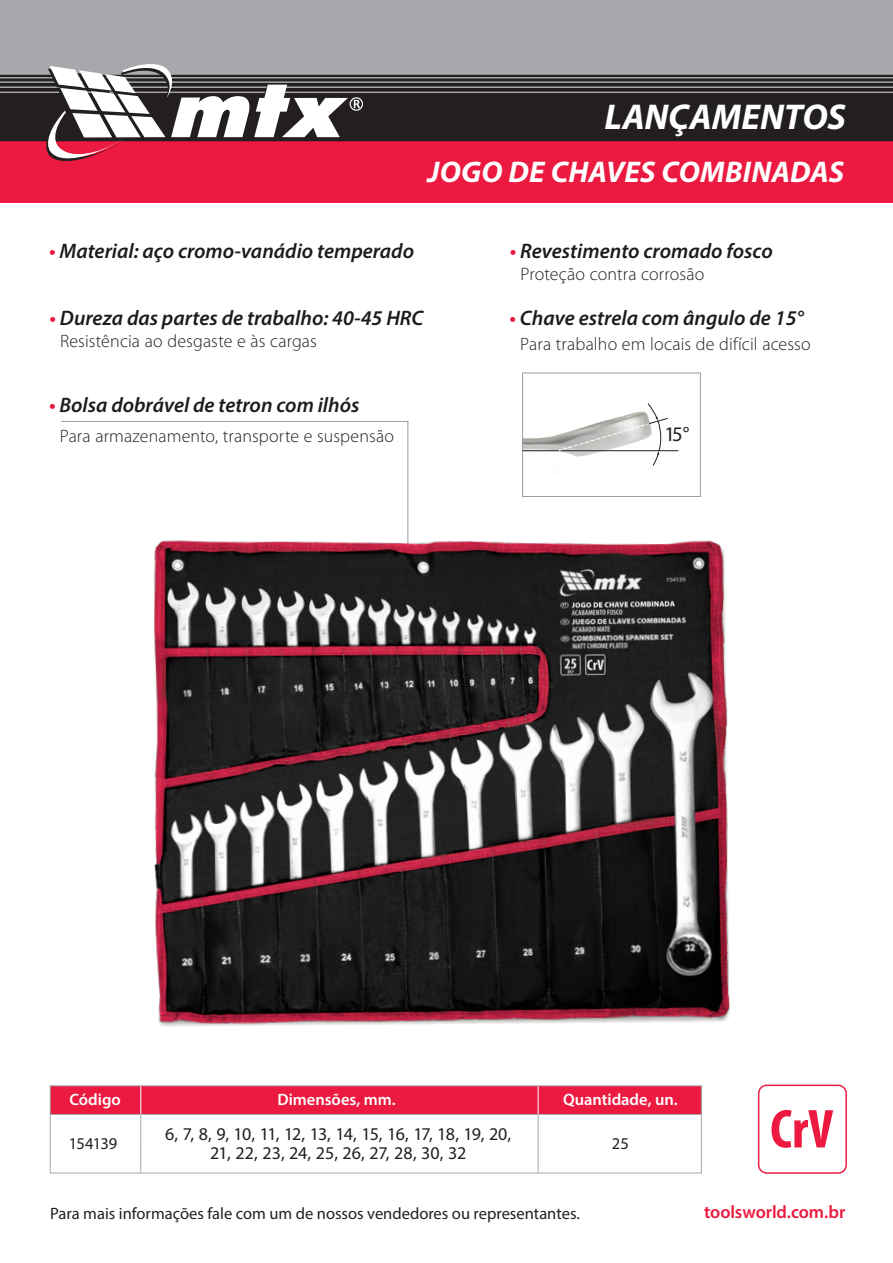
<style>
.page{position:relative;width:893px;height:1263px;background:#fff}
.page>*{position:absolute;margin:0;border:0;box-sizing:border-box;transform-origin:0 0}
.t1{font:700 condensed 55.2px "Myriad Pro";color:#ec1940}
.t2{font:italic 700 36px "Myriad Pro";letter-spacing:-.005em;color:#fff}
.t3{font:italic 700 30px "Myriad Pro";letter-spacing:.005em;color:#fff}
.t4{font:italic 600 21px "Myriad Pro";color:#1c1d1a}
.t5{font:20.85px "Myriad Pro";color:#231f20}
.t6{font:300 18px "Myriad Pro";letter-spacing:.005em;color:#231f20}
.t7{font:18px/19.5px "Myriad Pro";letter-spacing:-.035em;color:#231f20;text-align:center}
.t8{font:600 18px "Myriad Pro";letter-spacing:-.005em;color:#ec1940}
.t9{font:16.5px "Myriad Pro";color:#231f20}
.t10{font:600 16.5px "Myriad Pro";color:#fff}
.s1{color:#ec1941}
</style>
<div class="page">
<img style="left:524px;top:434px;width:34px;height:18px">
<div style="left:522px;top:373px;width:179px;height:124px;border:1px solid #999ea2"></div>
<hr style="left:523px;top:450px;width:155px;height:1px;background:#231f20">
<svg style="left:558px;top:403px;width:110px;height:63px"></svg>
<div style="left:0;top:140px;width:893px;height:62px;background:#ec1940"></div>
<div style="left:0;top:0;width:893px;height:95px;background:#a6a8ab"></div>
<svg style="left:0;top:64px;width:893px;height:98px"></svg>
<svg style="left:61px;top:421px;width:348px;height:105px"></svg>
<div style="left:50px;top:1086px;width:651px;height:28px;background:#ec1940"></div>
<hr style="left:140px;top:1113px;width:1px;height:60px;background:#a6a8ab">
<svg style="left:140px;top:1087px;width:1px;height:27px"></svg>
<hr style="left:538px;top:1113px;width:1px;height:60px;background:#a6a8ab">
<svg style="left:538px;top:1087px;width:1px;height:27px"></svg>
<div style="left:50px;top:1085px;width:652px;height:88px;border:1px solid #a6a8ab"></div>
<hr style="left:50px;top:1114px;width:651px;height:1px;background:#a6a8ab">
<div style="left:758px;top:1084px;width:89px;height:90px;border:2px solid #eb1c42;border-radius:8px"></div>
<img style="left:153px;top:526px;width:577px;height:501px">
<h2 class="t2" style="left:604px;top:93px;width:243px">LANÇAMENTOS</h2>
<h3 class="t3" style="left:428px;top:152px;width:418px">JOGO DE CHAVES COMBINADAS</h3>
<p class="t4" style="left:49px;top:238px;width:366px"><span class="s1">•</span> Material: aço cromo-vanádio temperado</p>
<p class="t4" style="left:510px;top:238px;width:264px"><span class="s1">•</span> Revestimento cromado fosco</p>
<p class="t6" style="left:520px;top:263px;width:185px">Proteção contra corrosão</p>
<p class="t4" style="left:50px;top:305px;width:375px"><span class="s1">•</span> Dureza das partes de trabalho: 40-45 HRC</p>
<p class="t6" style="left:60px;top:330px;width:258px">Resistência ao desgaste e às cargas</p>
<p class="t4" style="left:49px;top:391px;width:312px"><span class="s1">•</span> Bolsa dobrável de tetron com ilhós</p>
<p class="t6" style="left:60px;top:425px;width:336px">Para armazenamento, transporte e suspensão</p>
<p class="t4" style="left:510px;top:305px;width:296px"><span class="s1">•</span> Chave estrela com ângulo de 15°</p>
<p class="t6" style="left:520px;top:333px;width:292px">Para trabalho em locais de difícil acesso</p>
<p class="t5" style="left:664px;top:421px;width:27px">15°</p>
<p class="t10" style="left:69px;top:1089px;width:53px">Código</p>
<p class="t10" style="left:277px;top:1089px;width:120px">Dimensões, mm.</p>
<p class="t10" style="left:563px;top:1089px;width:116px">Quantidade, un.</p>
<p class="t9" style="left:69px;top:1133px;width:50px">154139</p>
<p class="t9" style="left:612px;top:1133px;width:19px">25</p>
<p class="t7" style="left:165px;top:1123px;width:348px">6, 7, 8, 9, 10, 11, 12, 13, 14, 15, 16, 17, 18, 19, 20,<br>21, 22, 23, 24, 25, 26, 27, 28, 30, 32</p>
<p class="t9" style="left:50px;top:1204px;width:531px">Para mais informações fale com um de nossos vendedores ou representantes.</p>
<h1 class="t1" style="left:770px;top:1094px;width:65px">CrV</h1>
<p class="t8" style="left:704px;top:1201px;width:143px">toolsworld.com.br</p>
</div>
